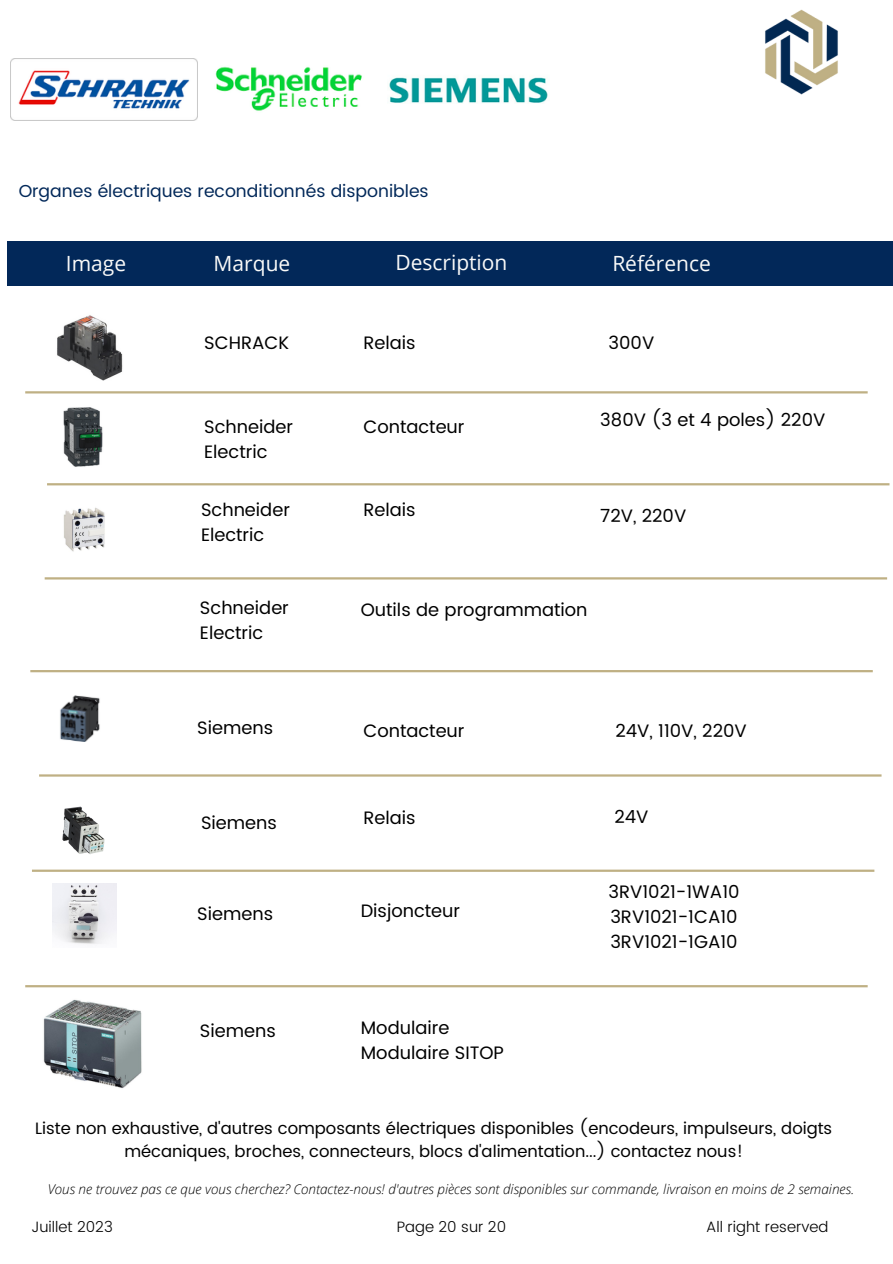
<style>
.page{position:relative;width:893px;height:1264px;background:#fff}
.page>*{position:absolute;margin:0;border:0;box-sizing:border-box;transform-origin:0 0}
.t1{font:21px "Open Sans";color:#fafaf9}
.t2{font:18px "Poppins";color:#000}
.t3{font:17.4px "Poppins";color:#022859}
.t4{font:16.5px/22.5px "Poppins";color:#000;text-align:center}
.t5{font:300 15px "Poppins";color:#000}
.t6{font:italic 300 13.5px "Open Sans";color:#000}
</style>
<div class="page">
<div style="left:7px;top:241px;width:885px;height:45px;background:#022859"></div>
<hr style="left:25px;top:391px;width:842px;height:2px;background:#bfb084">
<hr style="left:30px;top:670px;width:842px;height:2px;background:#bfb084">
<img style="left:765px;top:9px;width:73px;height:86px">
<img style="left:215px;top:66px;width:147px;height:45px">
<img style="left:389px;top:77px;width:159px;height:26px">
<img style="left:11px;top:58px;width:186px;height:62px">
<img style="left:60px;top:695px;width:40px;height:47px">
<img style="left:62px;top:806px;width:43px;height:48px">
<img style="left:63px;top:507px;width:42px;height:45px">
<img style="left:63px;top:407px;width:40px;height:60px">
<img style="left:57px;top:315px;width:66px;height:65px">
<img style="left:52px;top:883px;width:65px;height:61px">
<img style="left:43px;top:999px;width:99px;height:90px">
<hr style="left:25px;top:985px;width:842px;height:2px;background:#bfb084">
<hr style="left:47px;top:483px;width:842px;height:2px;background:#bfb084">
<hr style="left:45px;top:577px;width:842px;height:2px;background:#bfb084">
<hr style="left:32px;top:869px;width:842px;height:2px;background:#bfb084">
<hr style="left:39px;top:774px;width:842px;height:2px;background:#bfb084">
<p class="t3" style="left:19px;top:181px;width:411px">Organes électriques reconditionnés disponibles</p>
<p class="t1" style="left:66px;top:248px;width:62px">Image</p>
<p class="t1" style="left:395px;top:248px;width:113px">Description</p>
<p class="t1" style="left:612px;top:248px;width:100px">Référence</p>
<p class="t1" style="left:214px;top:248px;width:78px">Marque</p>
<p class="t2" style="left:204px;top:332px;width:87px">SCHRACK</p>
<p class="t2" style="left:363px;top:332px;width:54px">Relais</p>
<p class="t2" style="left:204px;top:416px;width:90px">Schneider</p>
<p class="t2" style="left:204px;top:441px;width:65px">Electric</p>
<p class="t2" style="left:201px;top:499px;width:90px">Schneider</p>
<p class="t2" style="left:201px;top:524px;width:65px">Electric</p>
<p class="t2" style="left:363px;top:416px;width:103px">Contacteur</p>
<p class="t2" style="left:363px;top:499px;width:54px">Relais</p>
<p class="t2" style="left:608px;top:332px;width:47px">300V</p>
<p class="t2" style="left:600px;top:409px;width:226px">380V (3 et 4 poles) 220V</p>
<p class="t2" style="left:600px;top:505px;width:87px">72V, 220V</p>
<p class="t2" style="left:200px;top:597px;width:90px">Schneider</p>
<p class="t2" style="left:200px;top:621px;width:65px">Electric</p>
<p class="t2" style="left:361px;top:598px;width:228px">Outils de programmation</p>
<p class="t2" style="left:197px;top:716px;width:77px">Siemens</p>
<p class="t2" style="left:363px;top:720px;width:103px">Contacteur</p>
<p class="t2" style="left:615px;top:720px;width:133px">24V, 110V, 220V</p>
<p class="t2" style="left:201px;top:812px;width:77px">Siemens</p>
<p class="t2" style="left:363px;top:807px;width:54px">Relais</p>
<p class="t2" style="left:614px;top:806px;width:36px">24V</p>
<p class="t2" style="left:197px;top:903px;width:77px">Siemens</p>
<p class="t2" style="left:361px;top:900px;width:101px">Disjoncteur</p>
<p class="t2" style="left:608px;top:881px;width:132px">3RV1021-1WA10</p>
<p class="t2" style="left:610px;top:906px;width:129px">3RV1021-1CA10</p>
<p class="t2" style="left:610px;top:931px;width:129px">3RV1021-1GA10</p>
<p class="t2" style="left:200px;top:1020px;width:77px">Siemens</p>
<p class="t2" style="left:361px;top:1017px;width:90px">Modulaire</p>
<p class="t2" style="left:361px;top:1041px;width:145px">Modulaire SITOP</p>
<p class="t4" style="left:35px;top:1117px;width:798px">Liste non exhaustive, d'autres composants électriques disponibles (encodeurs, impulseurs, doigts mécaniques, broches, connecteurs, blocs d'alimentation...) contactez nous!</p>
<p class="t6" style="left:48px;top:1179px;width:808px">Vous ne trouvez pas ce que vous cherchez? Contactez-nous! d'autres pièces sont disponibles sur commande, livraison en moins de 2 semaines.</p>
<p class="t5" style="left:31px;top:1217px;width:83px">Juillet 2023</p>
<p class="t5" style="left:397px;top:1217px;width:111px">Page 20 sur 20</p>
<p class="t5" style="left:706px;top:1217px;width:124px">All right reserved</p>
</div>
